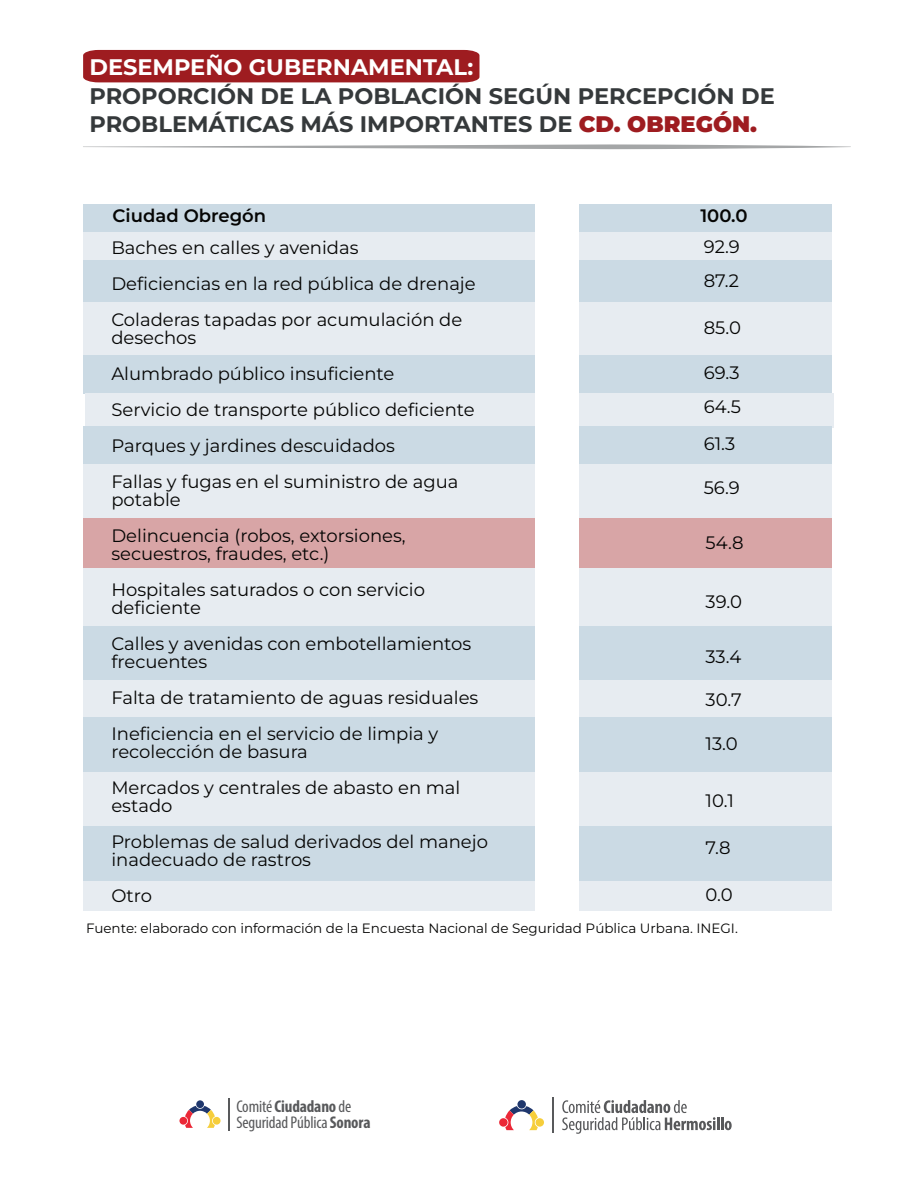
<style>
.page{position:relative;width:918px;height:1188px;background:#fff}
.page>*{position:absolute;margin:0;border:0;box-sizing:border-box;transform-origin:0 0}
.t1{font:700 22.5px/28.5px "Montserrat";color:#35393b}
.t2{font:700 22.5px "Montserrat";color:#fff}
.t3{font:18px/36px "Montserrat";color:#050504}
.t4{font:600 18px "Montserrat";color:#050504}
.t5{font:condensed 16.95px "Myriad Pro";letter-spacing:-.01em;color:#58595b}
.t6{font:700 condensed 16.95px "Myriad Pro";letter-spacing:-.01em;color:#58595b}
.t7{font:13.5px "Montserrat";color:#050504}
.s1{font-weight:900;color:#9e1c20}
.s2{font-weight:400}
.s3{font-weight:700}
</style>
<div class="page">
<div style="left:83px;top:454px;width:749px;height:64px;background:#e7ecf1"></div>
<div style="left:83px;top:352px;width:749px;height:41px;background:#cbdae4"></div>
<div style="left:83px;top:286px;width:749px;height:69px;background:#e7ecf1"></div>
<div style="left:196px;top:1100px;width:8px;height:8px;background:#1f376d;border-radius:50%"></div>
<div style="left:179px;top:1117px;width:8px;height:8px;background:#eb2837;border-radius:50%"></div>
<div style="left:213px;top:1117px;width:8px;height:8px;background:#f6ce3b;border-radius:50%"></div>
<svg style="left:185px;top:1106px;width:30px;height:22px"></svg>
<hr style="left:228px;top:1098px;width:1px;height:32px;background:#58595b">
<div style="left:517px;top:1100px;width:9px;height:9px;background:#1f376d;border-radius:50%"></div>
<div style="left:499px;top:1118px;width:9px;height:9px;background:#eb2837;border-radius:50%"></div>
<div style="left:536px;top:1118px;width:8px;height:9px;background:#f6ce3b;border-radius:50%"></div>
<svg style="left:505px;top:1106px;width:33px;height:24px"></svg>
<svg style="left:562px;top:1100px;width:170px;height:34px"></svg>
<hr style="left:553px;top:1097px;width:1px;height:36px;background:#58595b">
<div style="left:83px;top:230px;width:749px;height:30px;background:#e7ecf1"></div>
<div style="left:83px;top:879px;width:749px;height:32px;background:#e7ecf1"></div>
<div style="left:83px;top:680px;width:749px;height:37px;background:#e7ecf1"></div>
<div style="left:83px;top:205px;width:749px;height:27px;background:#cbdae4"></div>
<div style="left:83px;top:625px;width:749px;height:55px;background:#cbdae4"></div>
<div style="left:83px;top:717px;width:749px;height:55px;background:#cbdae4"></div>
<div style="left:83px;top:826px;width:749px;height:54px;background:#cbdae4"></div>
<div style="left:83px;top:773px;width:749px;height:53px;background:#e7ecf1"></div>
<div style="left:85px;top:393px;width:748px;height:35px;background:#e7ecf1"></div>
<div style="left:83px;top:427px;width:749px;height:37px;background:#cbdae4"></div>
<div style="left:83px;top:518px;width:749px;height:53px;background:#d8a5a6"></div>
<div style="left:83px;top:568px;width:749px;height:57px;background:#e7ecf1"></div>
<div style="left:83px;top:260px;width:749px;height:42px;background:#cbdae4"></div>
<div style="left:83px;top:50px;width:396px;height:32px;background:#9e1c20"></div>
<svg style="left:83px;top:144px;width:768px;height:5px"></svg>
<div style="left:535px;top:192px;width:44px;height:725px;background:#fff"></div>
<p class="t2" style="left:89px;top:52px;width:385px">DESEMPEÑO GUBERNAMENTAL:</p>
<p class="t1" style="left:89px;top:81px;width:687px">PROPORCIÓN DE LA POBLACIÓN SEGÚN PERCEPCIÓN DE<br>PROBLEMÁTICAS MÁS IMPORTANTES DE <span class="s1">CD. OBREGÓN.</span></p>
<p class="t4" style="left:113px;top:204px;width:155px">Ciudad Obregón</p>
<p class="t4" style="left:700px;top:204px;width:49px">100.0</p>
<p class="t3" style="left:111px;top:229px;width:366px">Baches en calles y avenidas<br>Deficiencias en la red pública de drenaje<br>Coladeras tapadas por acumulación de</p>
<p class="t3" style="left:111px;top:319px;width:365px">desechos<br>Alumbrado público insuficiente<br>Servicio de transporte público deficiente<br>Parques y jardines descuidados<br>Fallas y fugas en el suministro de agua</p>
<p class="t3" style="left:111px;top:481px;width:296px">potable<br>Delincuencia (robos, extorsiones,</p>
<p class="t3" style="left:111px;top:535px;width:315px">secuestros, fraudes, etc.)<br>Hospitales saturados o con servicio</p>
<p class="t3" style="left:111px;top:589px;width:361px">deficiente<br>Calles y avenidas con embotellamientos</p>
<p class="t3" style="left:111px;top:643px;width:368px">frecuentes<br>Falta de tratamiento de aguas residuales<br>Ineficiencia en el servicio de limpia y</p>
<p class="t3" style="left:111px;top:733px;width:351px">recolección de basura<br>Mercados y centrales de abasto en mal</p>
<p class="t3" style="left:111px;top:787px;width:378px">estado<br>Problemas de salud derivados del manejo</p>
<p class="t3" style="left:111px;top:841px;width:201px">inadecuado de rastros<br>Otro</p>
<p class="t3" style="left:704px;top:229px;width:38px;line-height:33.9px">92.9<br>87.2</p>
<p class="t3" style="left:704px;top:309px;width:39px">85.0</p>
<p class="t3" style="left:704px;top:355px;width:39px;line-height:34.2px">69.3<br>64.5</p>
<p class="t3" style="left:704px;top:425px;width:33px">61.3</p>
<p class="t3" style="left:704px;top:469px;width:38px">56.9</p>
<p class="t3" style="left:706px;top:524px;width:39px">54.8</p>
<p class="t3" style="left:706px;top:583px;width:38px">39.0</p>
<p class="t3" style="left:706px;top:638px;width:37px">33.4</p>
<p class="t3" style="left:706px;top:681px;width:38px">30.7</p>
<p class="t3" style="left:706px;top:726px;width:34px">13.0</p>
<p class="t3" style="left:706px;top:782px;width:30px">10.1</p>
<p class="t3" style="left:706px;top:829px;width:27px">7.8</p>
<p class="t3" style="left:706px;top:876px;width:29px">0.0</p>
<p class="t7" style="left:86px;top:919px;width:653px">Fuente: elaborado con información de la Encuesta Nacional de Seguridad Pública Urbana. INEGI.</p>
<p class="t6" style="left:236px;top:1096px;width:116px"><span class="s2">Comité</span>Ciudadano <span class="s2">de</span></p>
<p class="t5" style="left:236px;top:1112px;width:136px">SeguridadPública<span class="s3">Sonora</span></p>
</div>
